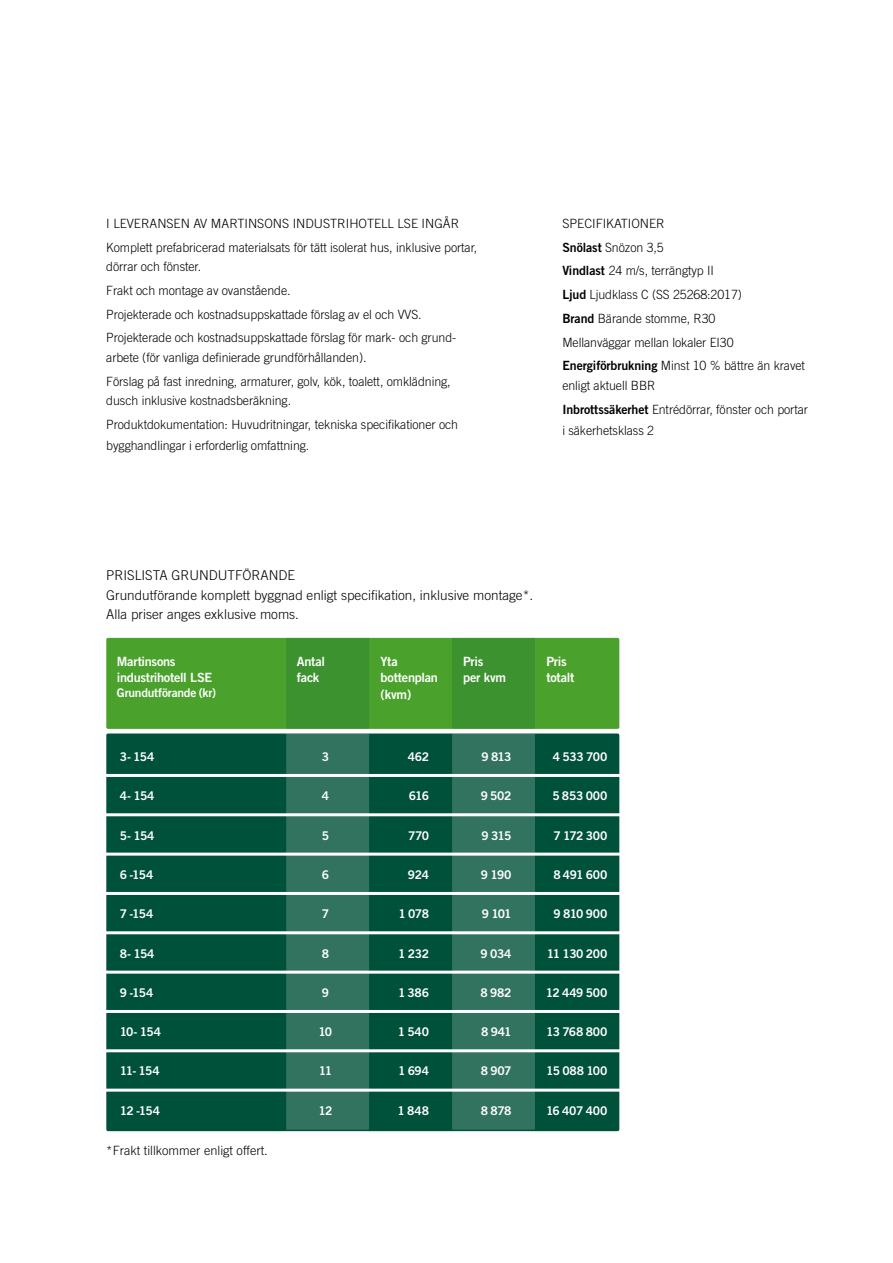
<style>
.page{position:relative;width:893px;height:1263px;background:#fff}
.page>*{position:absolute;margin:0;border:0;box-sizing:border-box;transform-origin:0 0}
.t1{font:300 13.5px/19.5px "Trade Gothic";color:#000}
.t2{font:300 12.75px/23.7px "Trade Gothic";letter-spacing:-.005em;color:#000}
.t3{font:12.75px/16.5px "Trade Gothic Bold Two";letter-spacing:-.02em;color:#fff}
.t4{font:12px "Trade Gothic Bold Two";letter-spacing:-.025em;color:#fff}
.s1{font-family:"Trade Gothic Bold Two";font-weight:400}
</style>
<div class="page">
<div style="left:106px;top:638px;width:513px;height:91px;background:#4aa22c;border-radius:2px"></div>
<div style="left:286px;top:638px;width:83px;height:91px;background:#3b922e"></div>
<div style="left:452px;top:638px;width:83px;height:91px;background:#3b922e"></div>
<div style="left:106px;top:733px;width:513px;height:398px;background:#00513a;border-radius:2px"></div>
<div style="left:286px;top:733px;width:83px;height:397px;background:#327360"></div>
<div style="left:452px;top:733px;width:83px;height:397px;background:#327360"></div>
<hr style="left:82px;top:774px;width:542px;height:3px;background:#fff">
<hr style="left:82px;top:813px;width:542px;height:3px;background:#fff">
<hr style="left:82px;top:853px;width:542px;height:3px;background:#fff">
<hr style="left:82px;top:892px;width:542px;height:3px;background:#fff">
<hr style="left:82px;top:931px;width:542px;height:3px;background:#fff">
<hr style="left:82px;top:971px;width:542px;height:3px;background:#fff">
<hr style="left:82px;top:1010px;width:542px;height:3px;background:#fff">
<hr style="left:82px;top:1049px;width:542px;height:3px;background:#fff">
<hr style="left:82px;top:1089px;width:542px;height:3px;background:#fff">
<p class="t2" style="left:106px;top:211px;width:372px">I LEVERANSEN AV MARTINSONS INDUSTRIHOTELL LSE INGÅR<br>Komplett prefabricerad materialsats för tätt isolerat hus, inklusive portar,</p>
<p class="t2" style="left:106px;top:255px;width:350px">dörrar och fönster.<br>Frakt och montage av ovanstående.<br>Projekterade och kostnadsuppskattade förslag av el och VVS.<br>Projekterade och kostnadsuppskattade förslag för mark- och grund-</p>
<p class="t2" style="left:106px;top:345px;width:346px">arbete (för vanliga definierade grundförhållanden).<br>Förslag på fast inredning, armaturer, golv, kök, toalett, omklädning,</p>
<p class="t2" style="left:106px;top:389px;width:353px">dusch inklusive kostnadsberäkning.<br>Produktdokumentation: Huvudritningar, tekniska specifikationer och</p>
<p class="t2" style="left:106px;top:433px;width:205px">bygghandlingar i erforderlig omfattning.</p>
<p class="t2" style="left:562px;top:211px;width:244px">SPECIFIKATIONER<br><span class="s1">Snölast</span> Snözon 3,5<br><span class="s1">Vindlast</span> 24 m/s, terrängtyp II<br><span class="s1">Ljud</span> Ljudklass C (SS 25268:2017)<br><span class="s1">Brand</span> Bärande stomme, R30<br>Mellanväggar mellan lokaler EI30<br><span class="s1">Energiförbrukning</span> Minst 10 % bättre än kravet</p>
<p class="t2" style="left:562px;top:373px;width:247px">enligt aktuell BBR<br><span class="s1">Inbrottssäkerhet</span> Entrédörrar, fönster och portar</p>
<p class="t2" style="left:562px;top:418px;width:93px">i säkerhetsklass 2</p>
<p class="t1" style="left:106px;top:566px;width:428px">PRISLISTA GRUNDUTFÖRANDE<br>Grundutförande komplett byggnad enligt specifikation, inklusive montage*.<br>Alla priser anges exklusive moms.</p>
<p class="t3" style="left:117px;top:653px;width:97px">Martinsons industrihotell LSE</p>
<p class="t4" style="left:117px;top:685px;width:101px">Grundutförande (kr)</p>
<p class="t3" style="left:297px;top:653px;width:30px">Antal fack</p>
<p class="t3" style="left:381px;top:653px;width:59px">Yta bottenplan (kvm)</p>
<p class="t3" style="left:463px;top:653px;width:45px">Pris<br>per kvm</p>
<p class="t3" style="left:546px;top:653px;width:29px">Pris totalt</p>
<p class="t4" style="left:120px;top:749px;width:36px">3- 154</p>
<p class="t4" style="left:322px;top:749px;width:9px">3</p>
<p class="t4" style="left:408px;top:749px;width:23px">462</p>
<p class="t4" style="left:481px;top:749px;width:32px">9 813</p>
<p class="t4" style="left:553px;top:749px;width:56px">4 533 700</p>
<p class="t4" style="left:120px;top:789px;width:36px">4- 154</p>
<p class="t4" style="left:322px;top:789px;width:9px">4</p>
<p class="t4" style="left:409px;top:789px;width:22px">616</p>
<p class="t4" style="left:481px;top:789px;width:32px">9 502</p>
<p class="t4" style="left:552px;top:789px;width:56px">5 853 000</p>
<p class="t4" style="left:120px;top:828px;width:36px">5- 154</p>
<p class="t4" style="left:322px;top:828px;width:9px">5</p>
<p class="t4" style="left:408px;top:828px;width:23px">770</p>
<p class="t4" style="left:482px;top:828px;width:31px">9 315</p>
<p class="t4" style="left:554px;top:828px;width:55px">7 172 300</p>
<p class="t4" style="left:120px;top:867px;width:35px">6 -154</p>
<p class="t4" style="left:322px;top:867px;width:9px">6</p>
<p class="t4" style="left:408px;top:867px;width:23px">924</p>
<p class="t4" style="left:481px;top:867px;width:32px">9 190</p>
<p class="t4" style="left:553px;top:867px;width:55px">8 491 600</p>
<p class="t4" style="left:120px;top:906px;width:35px">7 -154</p>
<p class="t4" style="left:322px;top:906px;width:9px">7</p>
<p class="t4" style="left:398px;top:906px;width:32px">1 078</p>
<p class="t4" style="left:482px;top:906px;width:31px">9 101</p>
<p class="t4" style="left:554px;top:906px;width:55px">9 810 900</p>
<p class="t4" style="left:120px;top:946px;width:36px">8- 154</p>
<p class="t4" style="left:322px;top:946px;width:9px">8</p>
<p class="t4" style="left:398px;top:946px;width:32px">1 232</p>
<p class="t4" style="left:480px;top:946px;width:33px">9 034</p>
<p class="t4" style="left:547px;top:946px;width:62px">11 130 200</p>
<p class="t4" style="left:120px;top:985px;width:35px">9 -154</p>
<p class="t4" style="left:322px;top:985px;width:9px">9</p>
<p class="t4" style="left:398px;top:985px;width:33px">1 386</p>
<p class="t4" style="left:481px;top:985px;width:32px">8 982</p>
<p class="t4" style="left:546px;top:985px;width:63px">12 449 500</p>
<p class="t4" style="left:120px;top:1024px;width:43px">10- 154</p>
<p class="t4" style="left:318px;top:1024px;width:15px">10</p>
<p class="t4" style="left:398px;top:1024px;width:33px">1 540</p>
<p class="t4" style="left:481px;top:1024px;width:32px">8 941</p>
<p class="t4" style="left:546px;top:1024px;width:63px">13 768 800</p>
<p class="t4" style="left:120px;top:1063px;width:41px">11- 154</p>
<p class="t4" style="left:319px;top:1063px;width:15px">11</p>
<p class="t4" style="left:398px;top:1063px;width:32px">1 694</p>
<p class="t4" style="left:481px;top:1063px;width:32px">8 907</p>
<p class="t4" style="left:546px;top:1063px;width:63px">15 088 100</p>
<p class="t4" style="left:120px;top:1103px;width:42px">12 -154</p>
<p class="t4" style="left:318px;top:1103px;width:16px">12</p>
<p class="t4" style="left:398px;top:1103px;width:33px">1 848</p>
<p class="t4" style="left:481px;top:1103px;width:32px">8 878</p>
<p class="t4" style="left:546px;top:1103px;width:63px">16 407 400</p>
<p class="t2" style="left:106px;top:1138px;width:163px">*Frakt tillkommer enligt offert.</p>
</div>
